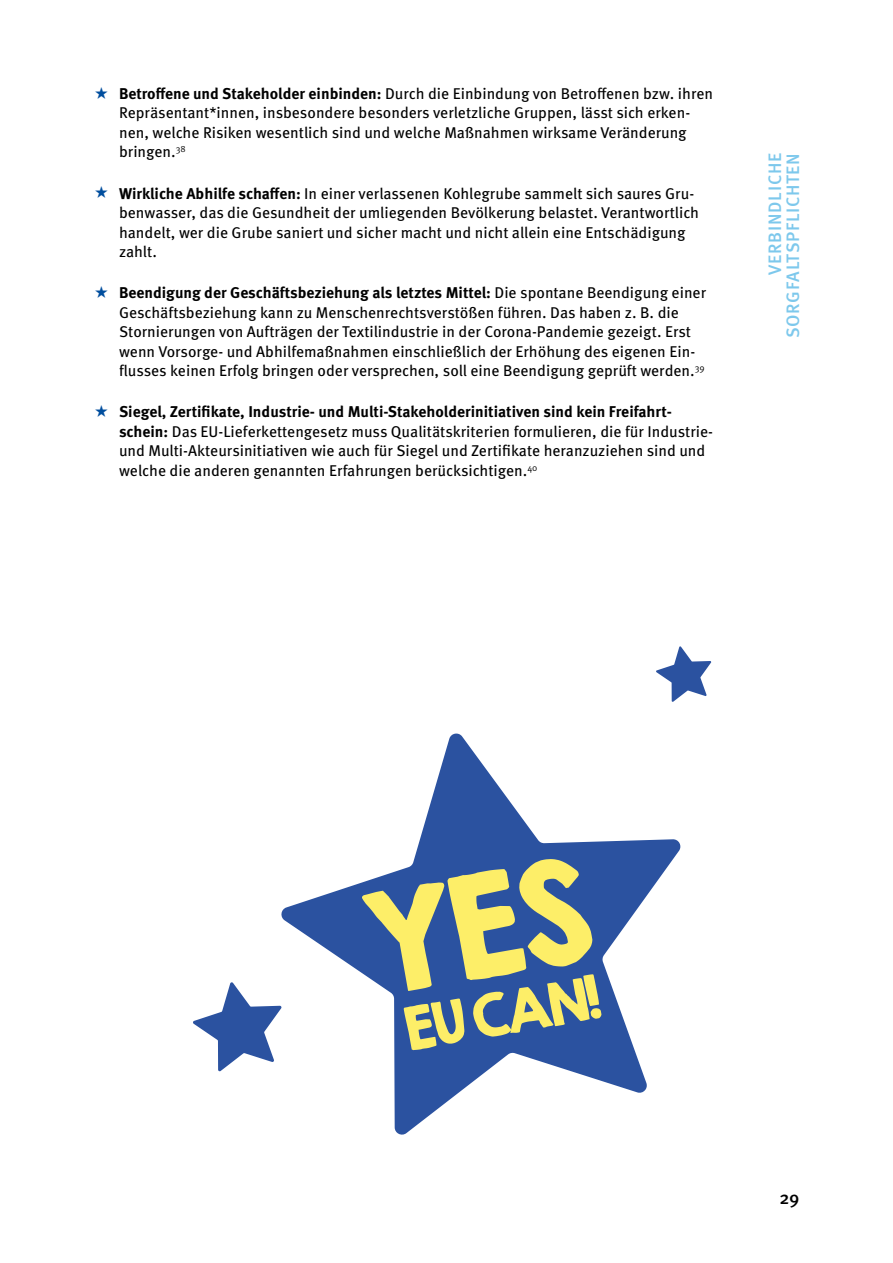
<style>
.page{position:relative;width:893px;height:1263px;background:#fff}
.page>*{position:absolute;margin:0;border:0;box-sizing:border-box;transform-origin:0 0}
.t1{font:500 18px/18px "Meta Pro";letter-spacing:.04em;color:#7dc8ec;text-align:right}
.t2{font:500 18px "Meta Pro";color:#000}
.t3{font:15.6px/19.5px "Meta Pro";color:#000}
.s1{font-weight:700}
</style>
<div class="page">
<svg style="left:281px;top:733px;width:399px;height:401px"></svg>
<svg style="left:362px;top:859px;width:239px;height:191px;background:#889890"></svg>
<svg style="left:193px;top:982px;width:88px;height:89px"></svg>
<svg style="left:656px;top:646px;width:55px;height:56px"></svg>
<p class="t3" style="left:119px;top:84px;width:595px"><span class="s1">Betroffene und Stakeholder einbinden:</span> Durch die Einbindung von Betroffenen bzw. ihren Repräsentant*innen, insbesondere besonders verletzliche Gruppen, lässt sich erken&shy;nen, welche Risiken wesentlich sind und welche Maßnahmen wirksame Veränderung bringen.<sup>38</sup></p>
<p class="t3" style="left:119px;top:184px;width:582px"><span class="s1">Wirkliche Abhilfe schaffen:</span> In einer verlassenen Kohlegrube sammelt sich saures Gru&shy;benwasser, das die Gesundheit der umliegenden Bevölkerung belastet. Verantwortlich handelt, wer die Grube saniert und sicher macht und nicht allein eine Entschädigung zahlt.</p>
<p class="t3" style="left:119px;top:283px;width:589px"><span class="s1">Beendigung der Geschäftsbeziehung als letztes Mittel:</span> Die spontane Beendigung einer Geschäftsbeziehung kann zu Menschenrechtsverstößen führen. Das haben z. B. die Stornierungen von Aufträgen der Textilindustrie in der Corona-Pandemie gezeigt. Erst wenn Vorsorge- und Abhilfemaßnahmen einschließlich der Erhöhung des eigenen Ein&shy;flusses keinen Erfolg bringen oder versprechen, soll eine Beendigung geprüft werden.<sup>39</sup></p>
<p class="t3" style="left:119px;top:403px;width:595px"><span class="s1">Siegel, Zertifikate, Industrie- und Multi-Stakeholderinitiativen sind kein Freifahrt&shy;schein:</span> Das EU-Lieferkettengesetz muss Qualitätskriterien formulieren, die für Industrie&shy;und Multi-Akteursinitiativen wie auch für Siegel und Zertifikate heranzuziehen sind und welche die anderen genannten Erfahrungen berücksichtigen.<sup>40</sup></p>
<p class="t1" style="left:767px;top:338px;width:187px;rotate:-90deg">VERBINDLICHE<br>SORGFALTSPFLICHTEN</p>
<p class="t2" style="left:779px;top:1186px;width:22px">29</p>
</div>
